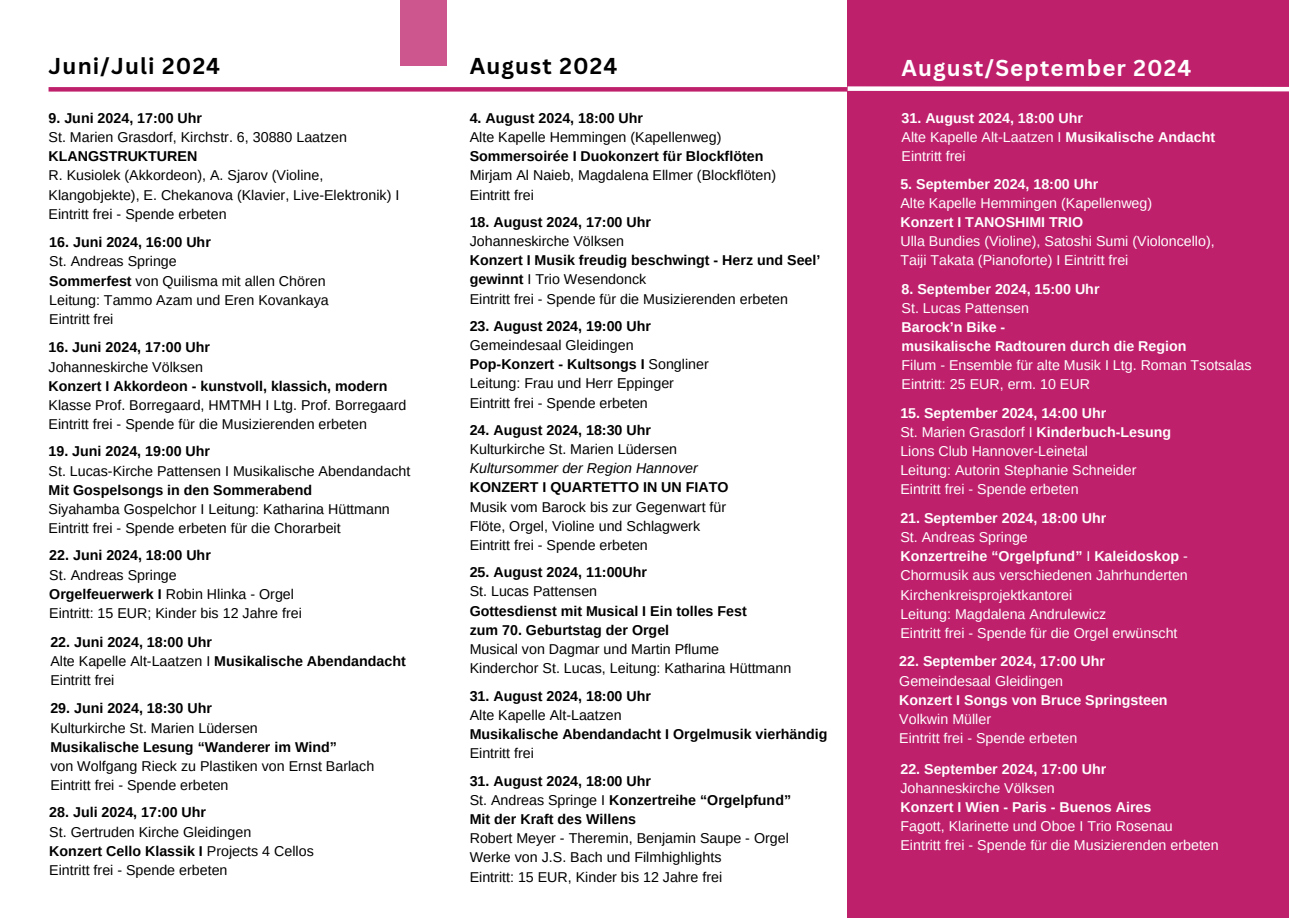
<style>
.page{position:relative;width:1289px;height:918px;background:#fff}
.page>*{position:absolute;margin:0;border:0;box-sizing:border-box;transform-origin:0 0}
.t1{font:700 22.35px "Canva Sans";letter-spacing:.05em;color:#000}
.t2{font:700 22.35px "Canva Sans";letter-spacing:.05em;color:#fff}
.t3{font:14.25px/19.2px "Arimo";color:#000}
.t4{font:700 14.25px/19.2px "Arimo";color:#000}
.t5{font:14.25px "Arimo";color:#fff}
.t6{font:700 14.25px "Arimo";color:#fff}
.t7{font:italic 14.25px "Arimo";color:#000}
.s1{font-weight:700}
.s2{font-weight:400}
</style>
<div class="page">
<div style="left:847px;top:0;width:441px;height:918px;background:#bf206c"></div>
<div style="left:400px;top:0;width:46px;height:66px;background:#ce568f"></div>
<div style="left:49px;top:87px;width:843px;height:5px;background:#bf206c"></div>
<svg style="left:843px;top:86px;width:445px;height:6px;background:#eec5d9"></svg>
<h1 class="t1" style="left:49px;top:50px;width:173px">Juni/Juli 2024</h1>
<p class="t1" style="left:469px;top:50px;width:149px">August 2024</p>
<p class="t2" style="left:901px;top:52px;width:291px">August/September 2024</p>
<p class="t4" style="left:49px;top:108px;width:155px">9. Juni 2024, 17:00 Uhr</p>
<p class="t3" style="left:49px;top:128px;width:300px">St. Marien Grasdorf, Kirchstr. 6, 30880 Laatzen</p>
<p class="t4" style="left:49px;top:147px;width:150px">KLANGSTRUKTUREN</p>
<p class="t3" style="left:49px;top:166px;width:352px">R. Kusiolek (Akkordeon), A. Sjarov (Violine,<br>Klangobjekte), E. Chekanova (Klavier, Live-Elektronik) I<br>Eintritt frei - Spende erbeten</p>
<p class="t4" style="left:49px;top:233px;width:163px">16. Juni 2024, 16:00 Uhr</p>
<p class="t3" style="left:49px;top:252px;width:281px">St. Andreas Springe<br><span class="s1">Sommerfest</span> von Quilisma mit allen Chören<br>Leitung: Tammo Azam und Eren Kovankaya<br>Eintritt frei</p>
<p class="t4" style="left:49px;top:338px;width:163px">16. Juni 2024, 17:00 Uhr</p>
<p class="t3" style="left:49px;top:357px;width:156px">Johanneskirche Völksen</p>
<p class="t4" style="left:49px;top:376px;width:340px">Konzert I Akkordeon - kunstvoll, klassich, modern</p>
<p class="t3" style="left:49px;top:395px;width:359px">Klasse Prof. Borregaard, HMTMH I Ltg. Prof. Borregaard</p>
<p class="t3" style="left:49px;top:414px;width:320px">Eintritt frei - Spende für die Musizierenden erbeten</p>
<p class="t4" style="left:49px;top:442px;width:163px">19. Juni 2024, 19:00 Uhr</p>
<p class="t3" style="left:49px;top:461px;width:363px">St. Lucas-Kirche Pattensen I Musikalische Abendandacht</p>
<p class="t4" style="left:49px;top:480px;width:265px">Mit Gospelsongs in den Sommerabend</p>
<p class="t3" style="left:49px;top:499px;width:343px">Siyahamba Gospelchor I Leitung: Katharina Hüttmann</p>
<p class="t3" style="left:49px;top:518px;width:294px">Eintritt frei - Spende erbeten für die Chorarbeit</p>
<p class="t4" style="left:49px;top:546px;width:163px">22. Juni 2024, 18:00 Uhr</p>
<p class="t3" style="left:49px;top:565px;width:129px">St. Andreas Springe</p>
<p class="t3" style="left:49px;top:584px;width:246px"><span class="s1">Orgelfeuerwerk I</span> Robin Hlinka - Orgel</p>
<p class="t3" style="left:49px;top:603px;width:254px">Eintritt: 15 EUR; Kinder bis 12 Jahre frei</p>
<p class="t4" style="left:50px;top:632px;width:163px">22. Juni 2024, 18:00 Uhr</p>
<p class="t4" style="left:50px;top:651px;width:357px"><span class="s2">Alte Kapelle Alt-Laatzen I</span> Musikalische Abendandacht</p>
<p class="t3" style="left:50px;top:670px;width:66px">Eintritt frei</p>
<p class="t4" style="left:50px;top:699px;width:163px">29. Juni 2024, 18:30 Uhr</p>
<p class="t3" style="left:50px;top:718px;width:209px">Kulturkirche St. Marien Lüdersen</p>
<p class="t4" style="left:50px;top:737px;width:288px">Musikalische Lesung “Wanderer im Wind”</p>
<p class="t3" style="left:50px;top:756px;width:325px">von Wolfgang Rieck zu Plastiken von Ernst Barlach</p>
<p class="t3" style="left:50px;top:775px;width:180px">Eintritt frei - Spende erbeten</p>
<p class="t4" style="left:49px;top:803px;width:158px">28. Juli 2024, 17:00 Uhr</p>
<p class="t3" style="left:49px;top:822px;width:203px">St. Gertruden Kirche Gleidingen</p>
<p class="t4" style="left:49px;top:841px;width:266px">Konzert Cello Klassik I <span class="s2">Projects 4 Cellos</span></p>
<p class="t3" style="left:49px;top:860px;width:180px">Eintritt frei - Spende erbeten</p>
<p class="t4" style="left:469px;top:108px;width:175px">4. August 2024, 18:00 Uhr</p>
<p class="t3" style="left:469px;top:128px;width:253px">Alte Kapelle Hemmingen (Kapellenweg)</p>
<p class="t4" style="left:469px;top:147px;width:295px">Sommersoirée I Duokonzert für Blockflöten</p>
<p class="t3" style="left:469px;top:166px;width:308px">Mirjam Al Naieb, Magdalena Ellmer (Blockflöten)</p>
<p class="t3" style="left:469px;top:185px;width:66px">Eintritt frei</p>
<p class="t4" style="left:469px;top:212px;width:183px">18. August 2024, 17:00 Uhr</p>
<p class="t3" style="left:469px;top:232px;width:156px">Johanneskirche Völksen</p>
<p class="t4" style="left:469px;top:251px;width:352px">Konzert I Musik freudig beschwingt - Herz und Seel’ gewinnt <span class="s2">I Trio Wesendonck</span></p>
<p class="t3" style="left:469px;top:289px;width:320px">Eintritt frei - Spende für die Musizierenden erbeten</p>
<p class="t4" style="left:469px;top:317px;width:183px">23. August 2024, 19:00 Uhr</p>
<p class="t3" style="left:469px;top:336px;width:165px">Gemeindesaal Gleidingen</p>
<h1 class="t4" style="left:469px;top:355px;width:240px">Pop-Konzert - Kultsongs I <span class="s2">Songliner</span></h1>
<h1 class="t3" style="left:469px;top:374px;width:206px">Leitung: Frau und Herr Eppinger</h1>
<p class="t3" style="left:469px;top:393px;width:180px">Eintritt frei - Spende erbeten</p>
<p class="t4" style="left:469px;top:421px;width:183px">24. August 2024, 18:30 Uhr</p>
<p class="t3" style="left:469px;top:440px;width:209px">Kulturkirche St. Marien Lüdersen</p>
<p class="t7" style="left:469px;top:460px;width:229px">Kultursommer der Region Hannover</p>
<p class="t4" style="left:469px;top:478px;width:260px">KONZERT I QUARTETTO IN UN FIATO</p>
<p class="t3" style="left:469px;top:497px;width:258px">Musik vom Barock bis zur Gegenwart für<br>Flöte, Orgel, Violine und Schlagwerk<br>Eintritt frei - Spende erbeten</p>
<p class="t4" style="left:469px;top:563px;width:179px">25. August 2024, 11:00Uhr</p>
<p class="t3" style="left:469px;top:582px;width:129px">St. Lucas Pattensen</p>
<p class="t4" style="left:469px;top:601px;width:278px">Gottesdienst mit Musical I Ein tolles Fest zum 70. Geburtstag der Orgel</p>
<p class="t3" style="left:469px;top:639px;width:323px">Musical von Dagmar und Martin Pflume<br>Kinderchor St. Lucas, Leitung: Katharina Hüttmann</p>
<p class="t4" style="left:469px;top:686px;width:183px">31. August 2024, 18:00 Uhr</p>
<p class="t3" style="left:469px;top:706px;width:153px">Alte Kapelle Alt-Laatzen</p>
<p class="t4" style="left:469px;top:725px;width:359px">Musikalische Abendandacht I Orgelmusik vierhändig</p>
<p class="t3" style="left:469px;top:744px;width:66px">Eintritt frei</p>
<p class="t4" style="left:469px;top:771px;width:183px">31. August 2024, 18:00 Uhr</p>
<p class="t4" style="left:469px;top:791px;width:323px"><span class="s2">St. Andreas Springe I</span> Konzertreihe “Orgelpfund”</p>
<p class="t4" style="left:469px;top:810px;width:168px">Mit der Kraft des Willens</p>
<p class="t3" style="left:469px;top:829px;width:320px">Robert Meyer - Theremin, Benjamin Saupe - Orgel</p>
<p class="t3" style="left:469px;top:848px;width:253px">Werke von J.S. Bach und Filmhighlights</p>
<p class="t3" style="left:469px;top:867px;width:254px">Eintritt: 15 EUR, Kinder bis 12 Jahre frei</p>
<p class="t6" style="left:901px;top:110px;width:183px">31. August 2024, 18:00 Uhr</p>
<p class="t5" style="left:901px;top:129px;width:315px">Alte Kapelle Alt-Laatzen I <span class="s1">Musikalische Andacht</span></p>
<p class="t5" style="left:901px;top:148px;width:66px">Eintritt frei</p>
<p class="t6" style="left:900px;top:176px;width:199px">5. September 2024, 18:00 Uhr</p>
<p class="t5" style="left:900px;top:195px;width:253px">Alte Kapelle Hemmingen (Kapellenweg)</p>
<p class="t6" style="left:900px;top:214px;width:184px">Konzert I TANOSHIMI TRIO</p>
<p class="t5" style="left:900px;top:233px;width:316px">Ulla Bundies (Violine), Satoshi Sumi (Violoncello),</p>
<p class="t5" style="left:900px;top:252px;width:229px">Taiji Takata (Pianoforte) I Eintritt frei</p>
<p class="t6" style="left:901px;top:281px;width:199px">8. September 2024, 15:00 Uhr</p>
<p class="t5" style="left:901px;top:300px;width:129px">St. Lucas Pattensen</p>
<p class="t6" style="left:901px;top:319px;width:105px">Barock’n Bike -</p>
<p class="t6" style="left:901px;top:338px;width:286px">musikalische Radtouren durch die Region</p>
<p class="t5" style="left:901px;top:357px;width:351px">Filum - Ensemble für alte Musik I Ltg. Roman Tsotsalas</p>
<p class="t5" style="left:901px;top:376px;width:190px">Eintritt: 25 EUR, erm. 10 EUR</p>
<p class="t6" style="left:900px;top:405px;width:207px">15. September 2024, 14:00 Uhr</p>
<p class="t5" style="left:900px;top:424px;width:272px">St. Marien Grasdorf I <span class="s1">Kinderbuch-Lesung</span></p>
<p class="t5" style="left:900px;top:443px;width:189px">Lions Club Hannover-Leinetal</p>
<p class="t5" style="left:900px;top:462px;width:237px">Leitung: Autorin Stephanie Schneider</p>
<p class="t5" style="left:900px;top:482px;width:180px">Eintritt frei - Spende erbeten</p>
<p class="t6" style="left:900px;top:510px;width:207px">21. September 2024, 18:00 Uhr</p>
<p class="t5" style="left:900px;top:529px;width:129px">St. Andreas Springe</p>
<p class="t6" style="left:900px;top:548px;width:289px">Konzertreihe “Orgelpfund” <span class="s2">I</span> Kaleidoskop <span class="s2">-</span></p>
<p class="t5" style="left:900px;top:568px;width:289px">Chormusik aus verschiedenen Jahrhunderten</p>
<p class="t5" style="left:900px;top:587px;width:173px">Kirchenkreisprojektkantorei</p>
<p class="t5" style="left:900px;top:606px;width:207px">Leitung: Magdalena Andrulewicz</p>
<p class="t5" style="left:900px;top:625px;width:278px">Eintritt frei - Spende für die Orgel erwünscht</p>
<p class="t6" style="left:899px;top:654px;width:207px">22. September 2024, 17:00 Uhr</p>
<p class="t5" style="left:899px;top:673px;width:165px">Gemeindesaal Gleidingen</p>
<p class="t6" style="left:899px;top:692px;width:270px">Konzert I Songs von Bruce Springsteen</p>
<p class="t5" style="left:899px;top:711px;width:93px">Volkwin Müller</p>
<p class="t5" style="left:899px;top:730px;width:180px">Eintritt frei - Spende erbeten</p>
<p class="t6" style="left:900px;top:761px;width:207px">22. September 2024, 17:00 Uhr</p>
<p class="t5" style="left:900px;top:780px;width:156px">Johanneskirche Völksen</p>
<p class="t6" style="left:900px;top:799px;width:252px">Konzert I Wien - Paris - Buenos Aires</p>
<p class="t5" style="left:900px;top:818px;width:274px">Fagott, Klarinette und Oboe I Trio Rosenau</p>
<p class="t5" style="left:900px;top:838px;width:320px">Eintritt frei - Spende für die Musizierenden erbeten</p>
</div>
